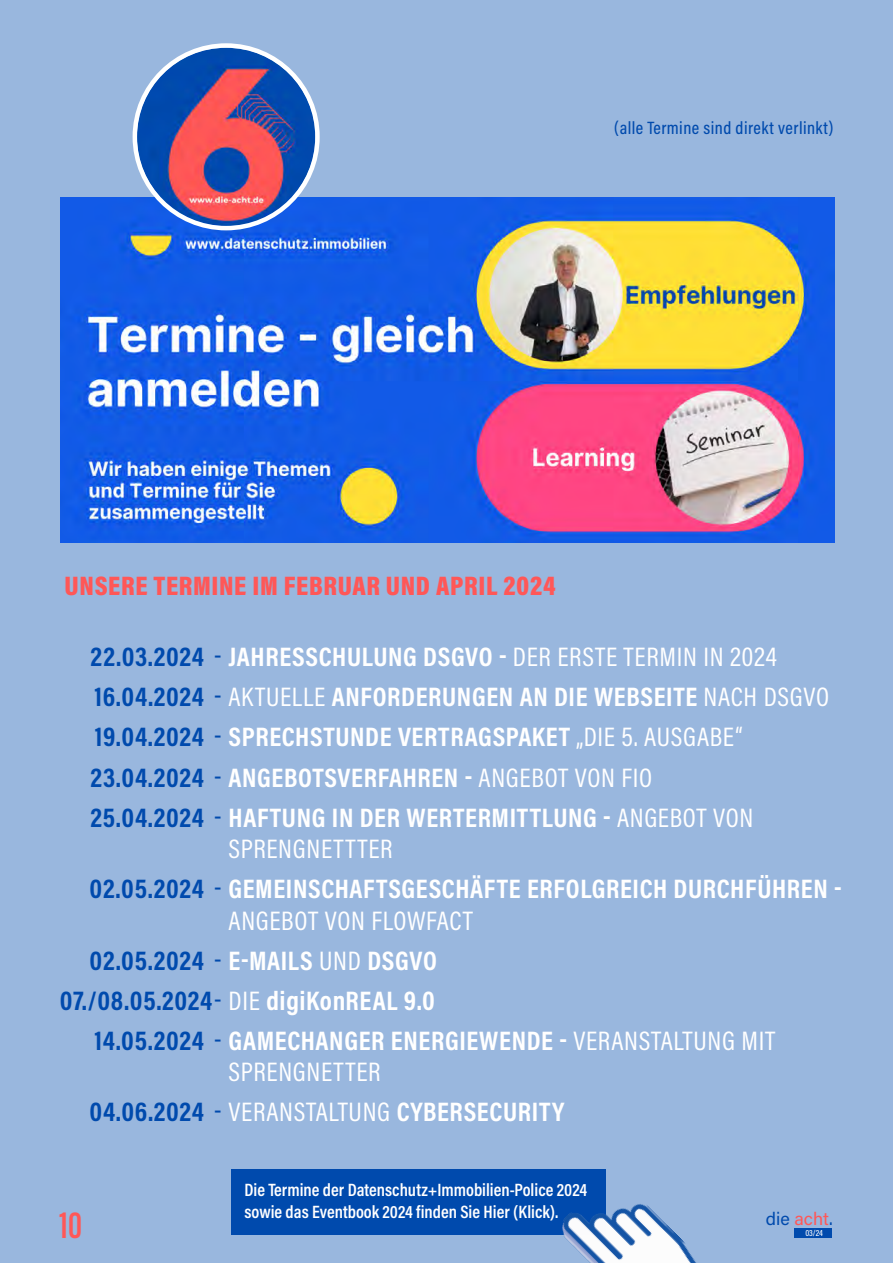
<style>
.page{position:relative;width:893px;height:1263px;background:#99b7de}
.page>*{position:absolute;margin:0;border:0;box-sizing:border-box;transform-origin:0 0}
.t1{font:600 39px "Acumin Pro Extra Cond";color:#ff5757}
.t2{font:700 27px/31.5px "Acumin Pro Cond";letter-spacing:.025em;color:#fff}
.t3{font:27px/31.5px "Acumin Pro Cond";letter-spacing:.025em;color:#fff}
.t4{font:900 27px "Acumin Pro Cond";letter-spacing:.025em;color:#ff5757}
.t5{font:700 27px "Acumin Pro Cond";letter-spacing:.025em;color:#004aad}
.t6{font:600 18px/21.6px "Acumin Pro Cond";color:#fff}
.t7{font:500 18px "Acumin Pro Cond";letter-spacing:.025em;color:#004aad}
.t8{font:18px "Acumin Pro";color:#004aad}
.t9{font:500 9px "Acumin Pro Cond";color:#fff}
.s1{color:#004aad}
.s2{font-weight:500;color:#004aad}
.s3{font-weight:400}
.s4{font-weight:500}
.s5{font-weight:400;color:#fff}
.s6{color:#fff}
.s7{font-weight:700;color:#004aad}
.s8{font-weight:700}
.s9{color:#ff5757}
</style>
<div class="page">
<img style="left:60px;top:198px;width:774px;height:345px">
<svg style="left:133px;top:43px;width:187px;height:187px;background:#746ba5"></svg>
<div style="left:231px;top:1169px;width:374px;height:66px;background:#004aad"></div>
<img style="left:562px;top:1171px;width:134px;height:92px">
<div style="left:795px;top:1228px;width:37px;height:10px;background:#004aad"></div>
<p class="t7" style="left:614px;top:118px;width:221px">(alle Termine sind direkt verlinkt)</p>
<p class="t4" style="left:65px;top:575px;width:492px">UNSERE TERMINE IM FEBRUAR UND APRIL 2024</p>
<p class="t2" style="left:91px;top:644px;width:688px"><span class="s1">22.03.2024</span> <span class="s2">-</span> JAHRESSCHULUNG DSGVO - <span class="s3">DER ERSTE TERMIN IN 2024</span></p>
<p class="t2" style="left:94px;top:684px;width:736px"><span class="s1">16.04.2024</span> <span class="s2">-</span> <span class="s3">AKTUELLE</span> ANFORDERUNGEN AN DIE WEBSEITE <span class="s3">NACH DSGVO</span></p>
<p class="t2" style="left:95px;top:724px;width:649px"><span class="s1">19.04.2024</span> <span class="s2">-</span> SPRECHSTUNDE VERTRAGSPAKET <span class="s3">„DIE 5. AUSGABE“</span></p>
<p class="t2" style="left:90px;top:764px;width:563px"><span class="s1">23.04.2024</span> <span class="s2">-</span> ANGEBOTSVERFAHREN - <span class="s3">ANGEBOT VON FIO</span></p>
<p class="t2" style="left:229px;top:804px;width:526px;text-indent:-138px"><span class="s1">25.04.2024</span> <span class="s2">-</span> HAFTUNG IN DER WERTERMITTLUNG - <span class="s3">ANGEBOT VON<br>SPRENGNETTTER</span></p>
<p class="t2" style="left:229px;top:875px;width:615px;text-indent:-139px"><span class="s1">02.05.2024</span> <span class="s2">-</span> GEMEINSCHAFTSGESCHÄFTE ERFOLGREICH DURCHFÜHREN -<br><span class="s3">ANGEBOT VON FLOWFACT</span></p>
<p class="t2" style="left:90px;top:947px;width:349px"><span class="s1">02.05.2024</span> <span class="s2">-</span> E-MAILS <span class="s3">UND</span> DSGVO</p>
<p class="t5" style="left:60px;top:990px;width:377px">07./08.05.2024<span class="s4">-</span> <span class="s5">DIE</span> <span class="s6">digiKonREAL 9.0</span></p>
<p class="t3" style="left:229px;top:1024px;width:548px;text-indent:-134px"><span class="s7">14.05.2024</span> <span class="s2">-</span> <span class="s8">GAMECHANGER ENERGIEWENDE -</span> VERANSTALTUNG MIT<br>SPRENGNETTER</p>
<p class="t3" style="left:89px;top:1096px;width:476px"><span class="s7">04.06.2024</span> <span class="s2">-</span> VERANSTALTUNG <span class="s8">CYBERSECURITY</span></p>
<p class="t1" style="left:60px;top:1209px;width:24px">10</p>
<p class="t6" style="left:244px;top:1181px;width:344px">Die Termine der Datenschutz+Immobilien-Police 2024 sowie das Eventbook 2024 finden Sie Hier (Klick).</p>
<p class="t8" style="left:766px;top:1208px;width:68px">die <span class="s9">acht</span>.</p>
<p class="t9" style="left:805px;top:1227px;width:19px">03/24</p>
</div>
